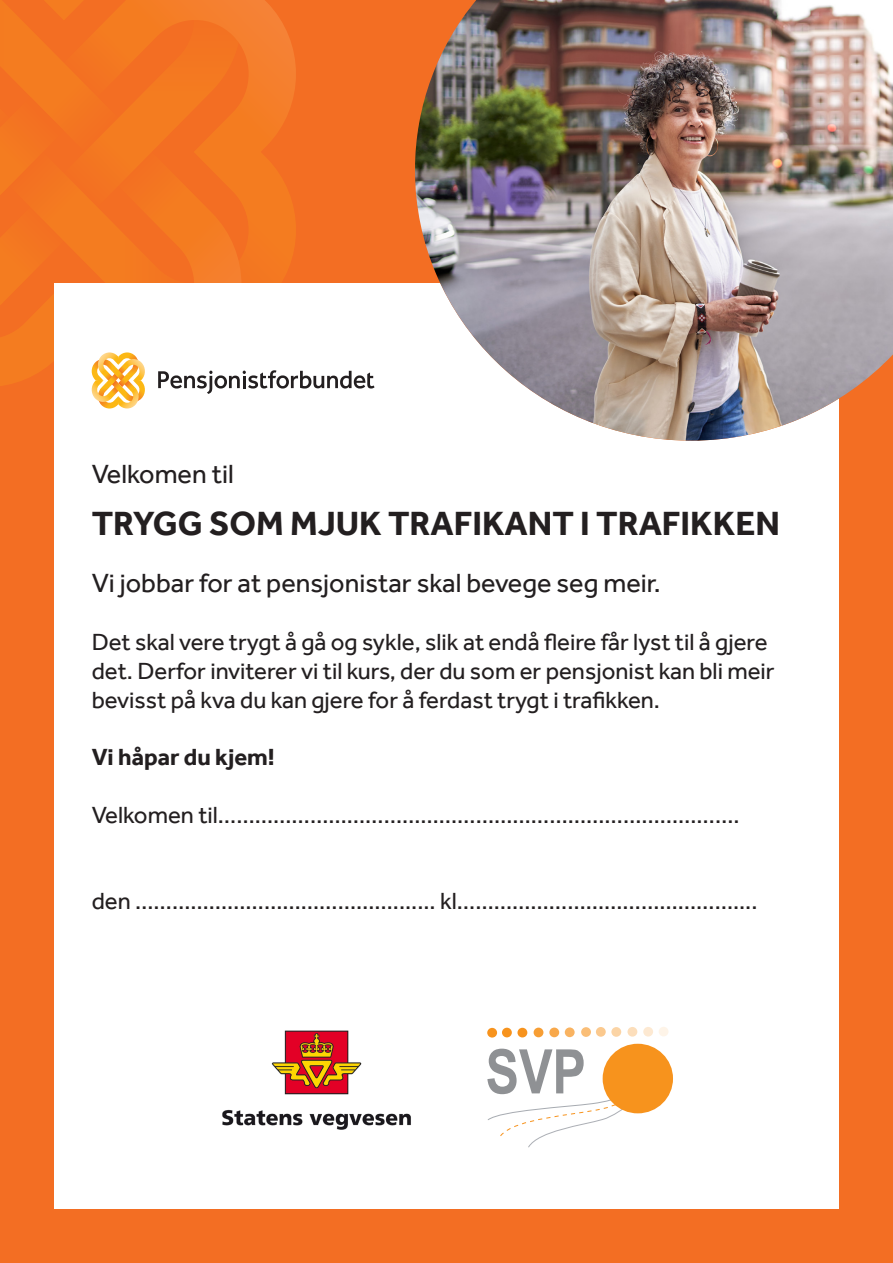
<style>
.page{position:relative;width:893px;height:1263px;background:#f36e23}
.page>*{position:absolute;margin:0;border:0;box-sizing:border-box;transform-origin:0 0}
.t1{font:700 61.5px "Arial Narrow";color:#8f9194}
.t2{font:700 34.5px "Effra";color:#231f20}
.t3{font:27px "Effra";color:#231f20}
.t4{font:24px/28.8px "Effra";color:#231f20}
.t5{font:700 24px "Effra";color:#231f20}
</style>
<div class="page">
<div style="left:54px;top:283px;width:785px;height:926px;background:#fff"></div>
<img style="left:415px;top:0;width:478px;height:441px">
<img style="left:222px;top:1030px;width:189px;height:100px">
<svg style="left:488px;top:1080px;width:172px;height:67px"></svg>
<div style="left:603px;top:1044px;width:70px;height:69px;background:#f7931d;border-radius:50%"></div>
<div style="left:502px;top:1028px;width:10px;height:9px;background:#f7931d;border-radius:50%"></div>
<div style="left:517px;top:1028px;width:10px;height:9px;background:#f7931d;border-radius:50%"></div>
<svg style="left:565px;top:1027px;width:10px;height:10px"></svg>
<svg style="left:534px;top:1027px;width:9px;height:10px"></svg>
<svg style="left:549px;top:1027px;width:10px;height:10px"></svg>
<div style="left:487px;top:1028px;width:10px;height:9px;background:#f7931d;border-radius:50%"></div>
<svg style="left:596px;top:1027px;width:10px;height:10px"></svg>
<svg style="left:611px;top:1027px;width:10px;height:10px"></svg>
<div style="left:659px;top:1027px;width:9px;height:9px;background:#fef4e8;border-radius:50%"></div>
<svg style="left:627px;top:1027px;width:10px;height:10px"></svg>
<div style="left:643px;top:1027px;width:10px;height:9px;background:#fde9d2;border-radius:50%"></div>
<svg style="left:581px;top:1027px;width:10px;height:10px"></svg>
<svg style="left:0;top:0;width:375px;height:409px"></svg>
<p class="t3" style="left:92px;top:458px;width:144px">Velkomen til</p>
<p class="t2" style="left:92px;top:503px;width:690px">TRYGG SOM MJUK TRAFIKANT I TRAFIKKEN</p>
<p class="t3" style="left:92px;top:567px;width:570px">Vi jobbar for at pensjonistar skal bevege seg meir.</p>
<p class="t4" style="left:92px;top:627px;width:684px">Det skal vere trygt å gå og sykle, slik at endå fleire får lyst til å gjere det. Derfor inviterer vi til kurs, der du som er pensjonist kan bli meir bevisst på kva du kan gjere for å ferdast trygt i trafikken.</p>
<p class="t5" style="left:92px;top:743px;width:185px">Vi håpar du kjem!</p>
<p class="t4" style="left:92px;top:800px;width:649px">Velkomen til………………………………………………………………………….</p>
<p class="t4" style="left:92px;top:886px;width:667px">den ……………………………………....... kl………………………………………....</p>
<p class="t1" style="left:486px;top:1025px;width:102px">SVP</p>
</div>
